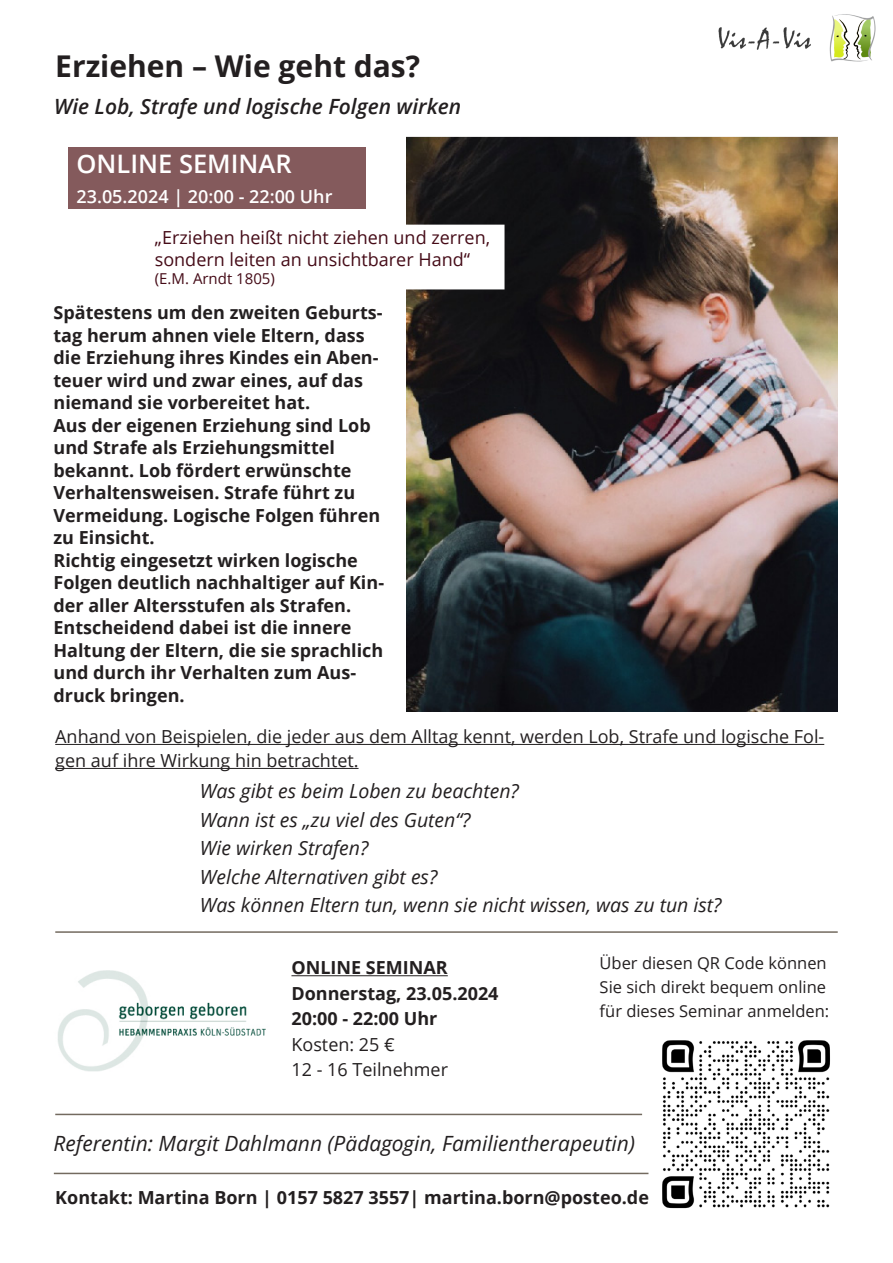
<style>
.page{position:relative;width:893px;height:1263px;background:#fff}
.page>*{position:absolute;margin:0;border:0;box-sizing:border-box;transform-origin:0 0}
.t1{font:700 30px "Open Sans";color:#231f20}
.t2{font:600 25.5px "Open Sans";color:#fff}
.t3{font:italic 21px "Open Sans";color:#231f20}
.t4{font:italic 600 21px "Open Sans";color:#231f20}
.t5{font:italic 19.5px/28.5px "Open Sans";color:#231f20}
.t6{font:700 18px/22.5px "Open Sans";color:#231f20}
.t7{font:18px/24px "Open Sans";color:#231f20}
.t8{font:18px/21.6px "Open Sans";color:#450b17}
.t9{font:600 18px "Open Sans";color:#fff}
.t10{font:16.5px/24px "Open Sans";color:#231f20}
.t11{font:15px "Open Sans";color:#450b17}
</style>
<div class="page">
<hr style="left:55px;top:744px;width:769px;height:1px;background:#231f20">
<hr style="left:55px;top:768px;width:304px;height:1px;background:#231f20">
<img style="left:718px;top:14px;width:158px;height:48px">
<img style="left:58px;top:971px;width:208px;height:100px">
<hr style="left:291px;top:975px;width:157px;height:1px;background:#231f20">
<img style="left:406px;top:136px;width:432px;height:576px">
<img style="left:662px;top:1040px;width:168px;height:169px">
<hr style="left:55px;top:931px;width:783px;height:2px;background:#736a5f">
<hr style="left:55px;top:1114px;width:587px;height:1px;background:#736a5f">
<hr style="left:54px;top:1173px;width:594px;height:1px;background:#736a5f">
<div style="left:68px;top:147px;width:298px;height:62px;background:#845a5c"></div>
<div style="left:146px;top:225px;width:358px;height:64px;background:#fff"></div>
<p class="t1" style="left:55px;top:45px;width:366px">Erziehen – Wie geht das?</p>
<p class="t4" style="left:54px;top:92px;width:409px">Wie Lob, Strafe und logische Folgen wirken</p>
<p class="t2" style="left:77px;top:146px;width:217px">ONLINE SEMINAR</p>
<p class="t9" style="left:77px;top:184px;width:257px">23.05.2024 | 20:00 - 22:00 Uhr</p>
<p class="t8" style="left:155px;top:227px;width:337px">„Erziehen heißt nicht ziehen und zerren, sondern leiten an unsichtbarer Hand“</p>
<p class="t11" style="left:155px;top:268px;width:122px">(E.M. Arndt 1805)</p>
<p class="t6" style="left:54px;top:301px;width:331px">Spätestens um den zweiten Geburts&shy;tag herum ahnen viele Eltern, dass die Erziehung ihres Kindes ein Aben&shy;teuer wird und zwar eines, auf das niemand sie vorbereitet hat.</p>
<p class="t6" style="left:54px;top:413px;width:328px">Aus der eigenen Erziehung sind Lob und Strafe als Erziehungsmittel bekannt. Lob fördert erwünschte<br>Verhaltensweisen. Strafe führt zu<br>Vermeidung. Logische Folgen führen zu Einsicht.</p>
<p class="t6" style="left:54px;top:548px;width:332px">Richtig eingesetzt wirken logische Folgen deutlich nachhaltiger auf Kin&shy;der aller Altersstufen als Strafen.<br>Entscheidend dabei ist die innere Haltung der Eltern, die sie sprachlich und durch ihr Verhalten zum Aus&shy;druck bringen.</p>
<p class="t7" style="left:55px;top:724px;width:770px">Anhand von Beispielen, die jeder aus dem Alltag kennt, werden Lob, Strafe und logische Fol&shy;gen auf ihre Wirkung hin betrachtet.</p>
<p class="t5" style="left:200px;top:776px;width:321px">Was gibt es beim Loben zu beachten?<br>Wann ist es „zu viel des Guten“?</p>
<p class="t5" style="left:200px;top:833px;width:170px">Wie wirken Strafen?</p>
<p class="t5" style="left:200px;top:862px;width:523px">Welche Alternativen gibt es?<br>Was können Eltern tun, wenn sie nicht wissen, was zu tun ist?</p>
<p class="t10" style="left:600px;top:950px;width:231px">Über diesen QR Code können<br>Sie sich direkt bequem online für dieses Seminar anmelden:</p>
<p class="t6" style="left:291px;top:955px;width:209px;line-height:25.5px">ONLINE SEMINAR<br>Donnerstag, 23.05.2024<br>20:00 - 22:00 Uhr</p>
<p class="t7" style="left:291px;top:1031px;width:158px;line-height:25.5px">Kosten: 25 €<br>12 - 16 Teilnehmer</p>
<p class="t3" style="left:54px;top:1129px;width:583px">Referentin: Margit Dahlmann (Pädagogin, Familientherapeutin)</p>
<p class="t6" style="left:55px;top:1186px;width:595px">Kontakt: Martina Born | 0157 5827 3557| martina.born@posteo.de</p>
</div>
